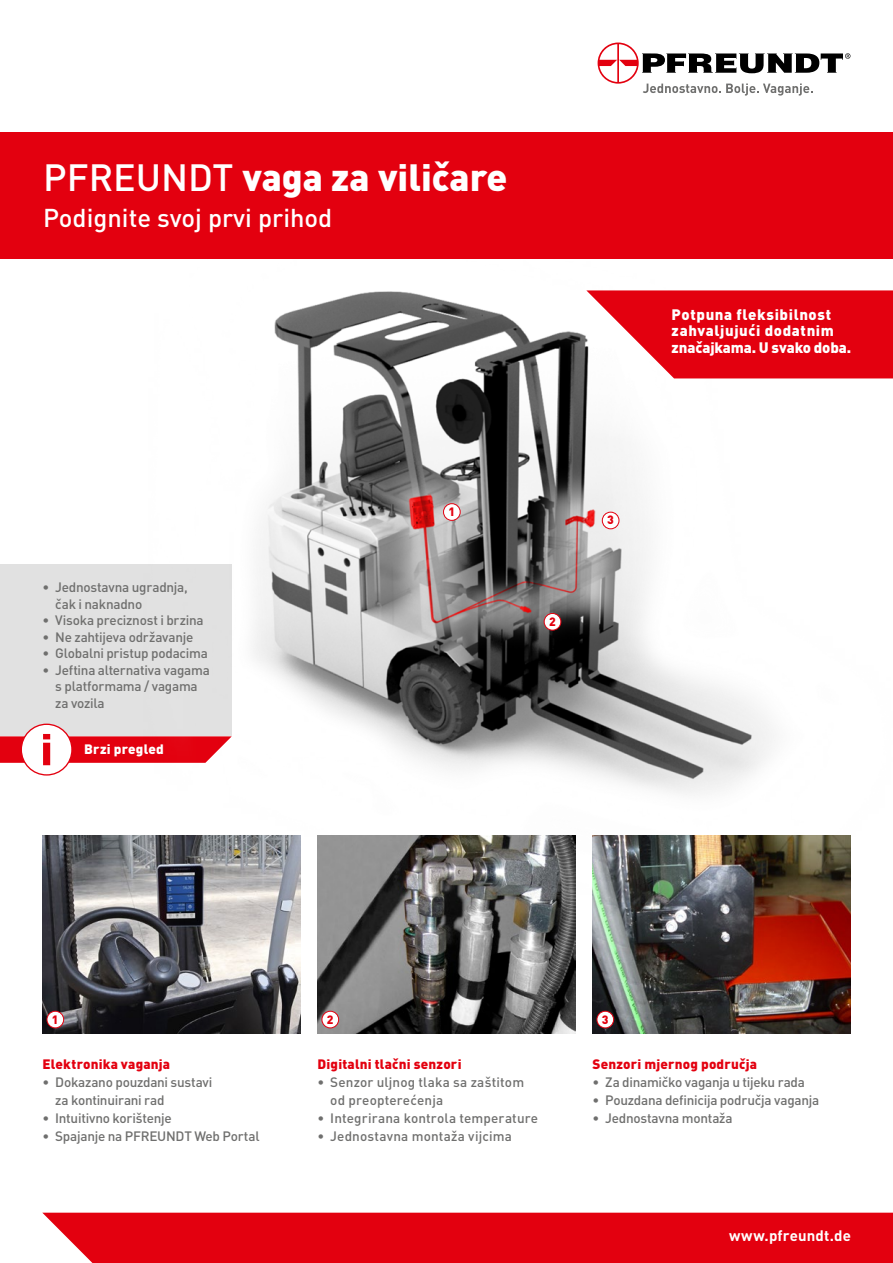
<style>
.page{position:relative;width:893px;height:1263px;background:#fff}
.page>*{position:absolute;margin:0;border:0;box-sizing:border-box;transform-origin:0 0}
.t1{font:900 37.5px "DIN Pro";color:#fff}
.t2{font:500 25.5px "DIN Pro";color:#fff}
.t3{font:900 15px/16.5px "DIN Pro";letter-spacing:.04em;color:#fff}
.t4{font:700 15px "DIN Pro";letter-spacing:.01em;color:#fff}
.t5{font:500 13.5px/16.5px "DIN Pro";letter-spacing:-.015em;color:#6f6f6e}
.t6{font:500 13.5px/18px "DIN Pro";letter-spacing:.01em;color:#6f6f6e}
.t7{font:900 13.5px "DIN Pro";letter-spacing:.015em;color:#e3000f}
.t8{font:900 13.5px "DIN Pro";letter-spacing:.015em;color:#fff}
.t9{font:900 12px "DIN Pro";color:#e3000f}
.s1{font-weight:500}
</style>
<div class="page">
<svg style="left:598px;top:43px;width:252px;height:53px"></svg>
<img style="left:43px;top:900px;width:257px;height:133px">
<img style="left:0;top:291px;width:893px;height:609px">
<div style="left:443px;top:504px;width:17px;height:16px;background:#fff;border-radius:50%"></div>
<div style="left:443px;top:503px;width:17px;height:17px;border:1px solid #e3000f;border-radius:50%"></div>
<div style="left:602px;top:512px;width:17px;height:17px;background:#fff;border-radius:50%"></div>
<div style="left:602px;top:512px;width:17px;height:17px;border:1px solid #e3000f;border-radius:50%"></div>
<div style="left:544px;top:613px;width:17px;height:17px;background:#fff;border-radius:50%"></div>
<div style="left:544px;top:613px;width:17px;height:17px;border:1px solid #e3000f;border-radius:50%"></div>
<img style="left:317px;top:835px;width:258px;height:198px">
<img style="left:592px;top:835px;width:258px;height:198px">
<div style="left:47px;top:1011px;width:17px;height:17px;background:#fff;border-radius:50%"></div>
<div style="left:47px;top:1011px;width:17px;height:17px;border:1px solid #e3000f;border-radius:50%"></div>
<div style="left:597px;top:1011px;width:17px;height:17px;background:#fff;border-radius:50%"></div>
<div style="left:597px;top:1011px;width:17px;height:17px;border:1px solid #e3000f;border-radius:50%"></div>
<div style="left:322px;top:1011px;width:17px;height:17px;background:#fff;border-radius:50%"></div>
<div style="left:322px;top:1011px;width:17px;height:17px;border:1px solid #e3000f;border-radius:50%"></div>
<svg style="left:586px;top:290px;width:307px;height:88px;background:#e62431"></svg>
<div style="left:0;top:133px;width:893px;height:126px;background:#e3000f"></div>
<div style="left:42px;top:1213px;width:851px;height:50px;background:#e3000f"></div>
<h1 class="t1" style="left:43px;top:152px;width:466px"><span class="s1">PFREUNDT</span> vaga za viličare</h1>
<h2 class="t2" style="left:43px;top:200px;width:291px">Podignite svoj prvi prihod</h2>
<p class="t3" style="left:672px;top:305px;width:181px">Potpuna fleksibilnost zahvaljujući dodatnim značajkama. U svako doba.</p>
<p class="t5" style="left:55px;top:579px;width:134px;text-indent:-13px">• Jednostavna ugradnja, čak i naknadno</p>
<p class="t5" style="left:43px;top:612px;width:163px">• Visoka preciznost i brzina</p>
<p class="t5" style="left:43px;top:628px;width:152px">• Ne zahtijeva održavanje</p>
<p class="t5" style="left:43px;top:644px;width:167px">• Globalni pristup podacima</p>
<p class="t5" style="left:55px;top:661px;width:156px;text-indent:-13px">• Jeftina alternativa vagama s platformama / vagama za vozila</p>
<p class="t8" style="left:84px;top:740px;width:81px">Brzi pregled</p>
<p class="t9" style="left:448px;top:503px;width:8px">1</p>
<p class="t9" style="left:549px;top:613px;width:8px">2</p>
<p class="t9" style="left:607px;top:512px;width:8px">3</p>
<p class="t9" style="left:52px;top:1011px;width:8px">1</p>
<p class="t9" style="left:327px;top:1011px;width:8px">2</p>
<p class="t9" style="left:602px;top:1011px;width:8px">3</p>
<p class="t7" style="left:43px;top:1054px;width:129px">Elektronika vaganja</p>
<p class="t5" style="left:55px;top:1072px;width:159px;line-height:18px;text-indent:-13px">• Dokazano pouzdani sustavi za kontinuirani rad</p>
<p class="t5" style="left:43px;top:1109px;width:131px">• Intuitivno korištenje</p>
<p class="t5" style="left:43px;top:1127px;width:219px">• Spajanje na PFREUNDT Web Portal</p>
<p class="t7" style="left:317px;top:1054px;width:146px">Digitalni tlačni senzori</p>
<p class="t6" style="left:330px;top:1072px;width:195px;text-indent:-13px">• Senzor uljnog tlaka sa zaštitom od preopterećenja</p>
<p class="t6" style="left:317px;top:1108px;width:222px">• Integrirana kontrola temperature</p>
<p class="t6" style="left:317px;top:1126px;width:196px">• Jednostavna montaža vijcima</p>
<p class="t7" style="left:592px;top:1054px;width:166px">Senzori mjernog područja</p>
<p class="t5" style="left:592px;top:1073px;width:214px">• Za dinamičko vaganja u tijeku rada</p>
<p class="t5" style="left:592px;top:1091px;width:228px">• Pouzdana definicija područja vaganja</p>
<p class="t5" style="left:592px;top:1109px;width:142px">• Jednostavna montaža</p>
<p class="t4" style="left:729px;top:1226px;width:123px">www.pfreundt.de</p>
</div>
